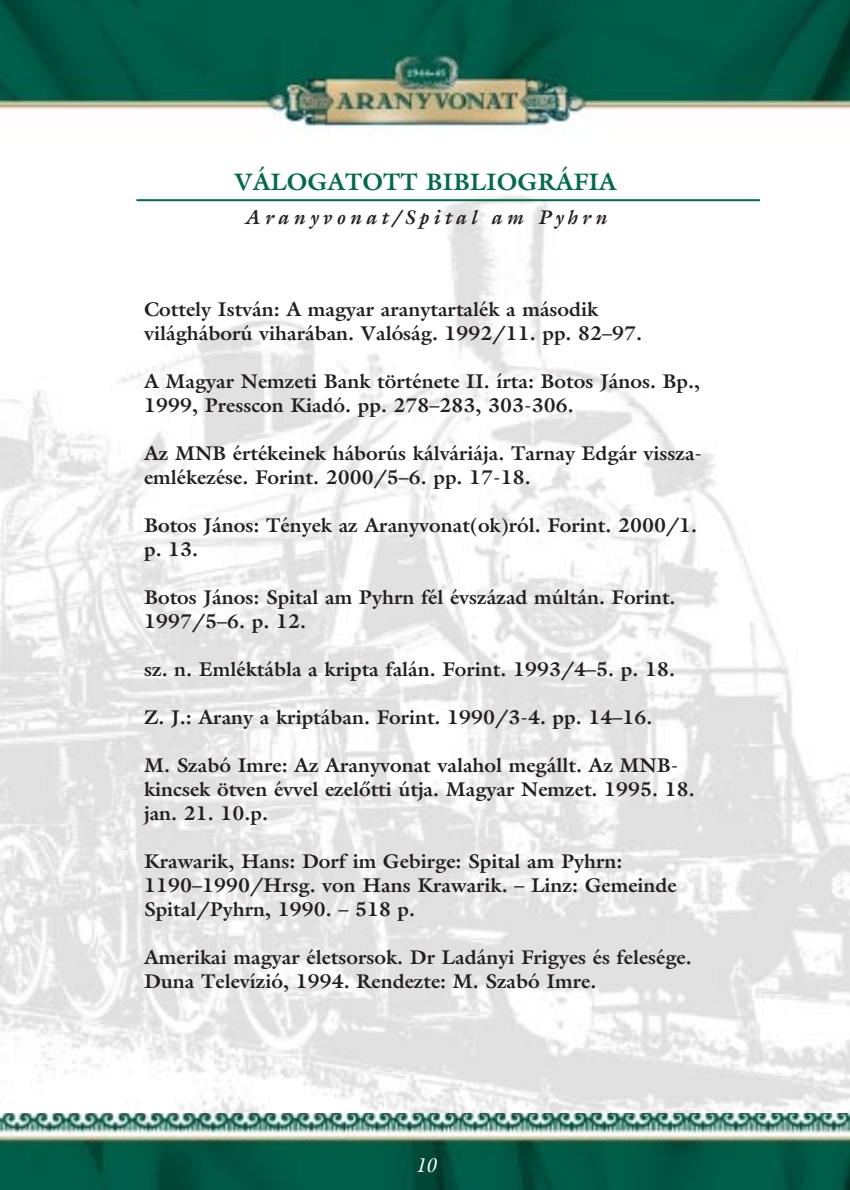
<style>
.page{position:relative;width:850px;height:1190px;background:#fff}
.page>*{position:absolute;margin:0;border:0;box-sizing:border-box;transform-origin:0 0}
.t1{font:700 24px "H Galliard";color:#006b48}
.t2{font:700 20px/24px "H Galliard";color:#231f1f}
.t3{font:italic 700 20px "H Galliard";letter-spacing:.21em;color:#231f1f}
.t4{font:italic 300 20px "H Galliard";color:#fff}
</style>
<div class="page">
<img style="left:0;top:0;width:850px;height:1190px">
<img style="left:0;top:138px;width:850px;height:975px">
<hr style="left:136px;top:199px;width:624px;height:2px;background:#006b48">
<p class="t1" style="left:234px;top:173px;width:384px">VÁLOGATOTT BIBLIOGRÁFIA</p>
<p class="t3" style="left:244px;top:210px;width:364px">Aranyvonat/Spital am Pyhrn</p>
<p class="t2" style="left:144px;top:300px;width:500px">Cottely István: A magyar aranytartalék a második világháború viharában. Valóság. 1992/11. pp. 82–97.</p>
<p class="t2" style="left:144px;top:372px;width:558px">A Magyar Nemzeti Bank története II. írta: Botos János. Bp.,<br>1999, Presscon Kiadó. pp. 278–283, 303-306.</p>
<p class="t2" style="left:144px;top:444px;width:560px">Az MNB értékeinek háborús kálváriája. Tarnay Edgár vissza&shy;emlékezése. Forint. 2000/5–6. pp. 17-18.</p>
<p class="t2" style="left:144px;top:516px;width:555px">Botos János: Tények az Aranyvonat(ok)ról. Forint. 2000/1. p. 13.</p>
<p class="t2" style="left:144px;top:588px;width:533px">Botos János: Spital am Pyhrn fél évszázad múltán. Forint.<br>1997/5–6. p. 12.</p>
<p class="t2" style="left:144px;top:660px;width:532px">sz. n. Emléktábla a kripta falán. Forint. 1993/4–5. p. 18.</p>
<p class="t2" style="left:144px;top:708px;width:510px">Z. J.: Arany a kriptában. Forint. 1990/3-4. pp. 14–16.</p>
<p class="t2" style="left:144px;top:756px;width:552px">M. Szabó Imre: Az Aranyvonat valahol megállt. Az MNB&shy;kincsek ötven évvel ezelôtti útja. Magyar Nemzet. 1995. 18. jan. 21. 10.p.</p>
<p class="t2" style="left:144px;top:852px;width:534px">Krawarik, Hans: Dorf im Gebirge: Spital am Pyhrn:<br>1190–1990/Hrsg. von Hans Krawarik. – Linz: Gemeinde<br>Spital/Pyhrn, 1990. – 518 p.</p>
<p class="t2" style="left:144px;top:948px;width:549px">Amerikai magyar életsorsok. Dr Ladányi Frigyes és felesége.<br>Duna Televízió, 1994. Rendezte: M. Szabó Imre.</p>
<p class="t4" style="left:415px;top:1158px;width:22px">10</p>
</div>
